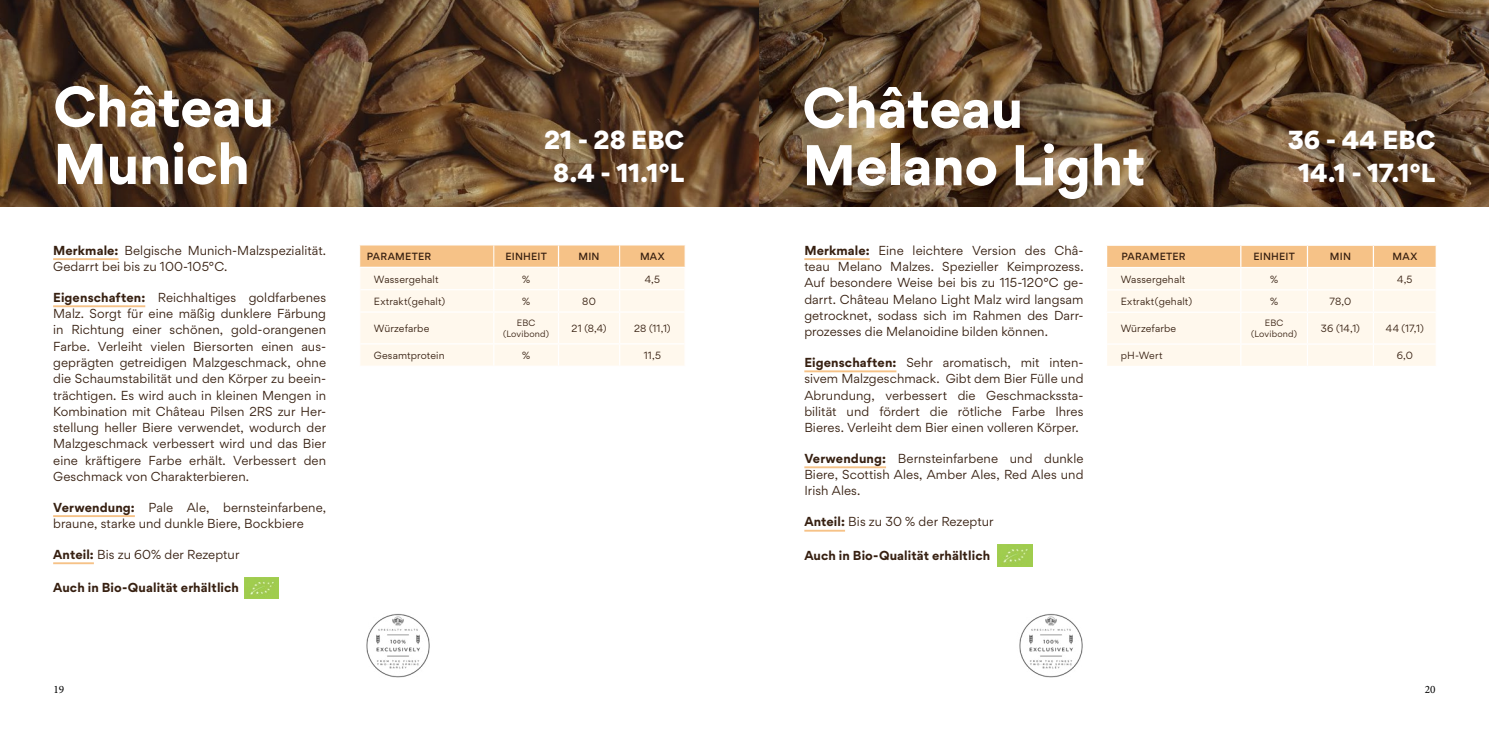
<style>
.page{position:relative;width:1489px;height:745px;background:#fff}
.page>*{position:absolute;margin:0;border:0;box-sizing:border-box;transform-origin:0 0}
.t1{font:700 55px/57.2px "Gordita";letter-spacing:-.01em;color:#fff}
.t2{font:900 25px/32.5px "Gordita";color:#fff;text-align:center}
.t3{font:12.5px/16.2px "Gordita";letter-spacing:.005em;color:#372011;text-align:justify}
.t4{font:700 12.5px "Gordita";letter-spacing:.01em;color:#372011}
.t5{font:11.25px "Minion Pro";color:#000}
.t6{font:10px "Gordita";letter-spacing:.015em;color:#372011}
.t7{font:500 10px "Gordita";letter-spacing:.02em;color:#372011}
.t8{font:8.75px/10.5px "Gordita";letter-spacing:.02em;color:#372011;text-align:center}
.s1{font-weight:700}
</style>
<div class="page">
<img style="left:758px;top:0;width:730px;height:207px">
<hr style="left:53px;top:258px;width:65px;height:2px;background:#f6c287">
<hr style="left:53px;top:305px;width:92px;height:2px;background:#f6c287">
<hr style="left:53px;top:515px;width:82px;height:1px;background:#f6c287">
<hr style="left:53px;top:562px;width:41px;height:2px;background:#f6c287">
<img style="left:0;top:0;width:758px;height:207px">
<img style="left:244px;top:577px;width:34px;height:21px">
<img style="left:366px;top:613px;width:64px;height:64px">
<svg style="left:359px;top:245px;width:326px;height:121px;background:#fdefdc"></svg>
<hr style="left:619px;top:365px;width:66px;height:1px;background:#fff">
<hr style="left:804px;top:258px;width:65px;height:2px;background:#f6c287">
<hr style="left:804px;top:370px;width:92px;height:2px;background:#f6c287">
<hr style="left:804px;top:466px;width:82px;height:2px;background:#f6c287">
<hr style="left:804px;top:529px;width:41px;height:2px;background:#f6c287">
<img style="left:997px;top:544px;width:35px;height:22px">
<img style="left:1019px;top:613px;width:64px;height:64px">
<svg style="left:1107px;top:245px;width:329px;height:121px;background:#fdefdc"></svg>
<h1 class="t1" style="left:53px;top:77px;width:222px">Château<br>Munich</h1>
<p class="t3" style="left:53px;top:242px;width:274px"><span class="s1">Merkmale:</span> Belgische Munich-Malzspezialität.<br>Gedarrt bei bis zu 100-105°C.</p>
<p class="t3" style="left:53px;top:289px;width:274px"><span class="s1">Eigenschaften:</span> Reichhaltiges goldfarbenes Malz. Sorgt für eine mäßig dunklere Färbung in Richtung einer schönen, gold-orangenen Farbe. Verleiht vielen Biersorten einen aus&shy;geprägten getreidigen Malzgeschmack, ohne die Schaumstabilität und den Körper zu beein&shy;trächtigen. Es wird auch in kleinen Mengen in Kombination mit Château Pilsen 2RS zur Her&shy;stellung heller Biere verwendet, wodurch der Malzgeschmack verbessert wird und das Bier eine kräftigere Farbe erhält. Verbessert den Geschmack von Charakterbieren.</p>
<p class="t3" style="left:53px;top:498px;width:274px"><span class="s1">Verwendung:</span> Pale Ale, bernsteinfarbene, braune, starke und dunkle Biere, Bockbiere</p>
<p class="t3" style="left:53px;top:545px;width:188px"><span class="s1">Anteil:</span> Bis zu 60% der Rezeptur</p>
<p class="t4" style="left:53px;top:578px;width:187px">Auch in Bio-Qualität erhältlich</p>
<h2 class="t2" style="left:544px;top:123px;width:142px">21 - 28 EBC<br>8.4 - 11.1°L</h2>
<p class="t7" style="left:367px;top:249px;width:66px">PARAMETER</p>
<p class="t7" style="left:505px;top:249px;width:43px">EINHEIT</p>
<p class="t7" style="left:578px;top:249px;width:23px">MIN</p>
<p class="t7" style="left:640px;top:249px;width:26px">MAX</p>
<p class="t6" style="left:374px;top:272px;width:66px">Wassergehalt</p>
<p class="t6" style="left:522px;top:272px;width:10px">%</p>
<p class="t6" style="left:644px;top:272px;width:17px">4,5</p>
<p class="t6" style="left:374px;top:294px;width:73px">Extrakt(gehalt)</p>
<p class="t6" style="left:522px;top:294px;width:10px">%</p>
<p class="t6" style="left:582px;top:294px;width:15px">80</p>
<p class="t6" style="left:374px;top:321px;width:57px">Würzefarbe</p>
<p class="t8" style="left:503px;top:317px;width:47px">EBC (Lovibond)</p>
<p class="t6" style="left:571px;top:321px;width:37px">21 (8,4)</p>
<p class="t6" style="left:634px;top:321px;width:38px">28 (11,1)</p>
<p class="t6" style="left:374px;top:348px;width:72px">Gesamtprotein</p>
<p class="t6" style="left:522px;top:348px;width:10px">%</p>
<p class="t6" style="left:643px;top:348px;width:19px">11,5</p>
<h1 class="t1" style="left:802px;top:79px;width:345px">Château<br>Melano Light</h1>
<h2 class="t2" style="left:1287px;top:123px;width:149px">36 - 44 EBC<br>14.1 - 17.1°L</h2>
<p class="t3" style="left:804px;top:242px;width:281px"><span class="s1">Merkmale:</span> Eine leichtere Version des Châ&shy;teau Melano Malzes. Spezieller Keimprozess.<br>Auf besondere Weise bei bis zu 115-120°C ge&shy;darrt. Château Melano Light Malz wird langsam getrocknet, sodass sich im Rahmen des Darr&shy;prozesses die Melanoidine bilden können.</p>
<p class="t3" style="left:804px;top:354px;width:281px"><span class="s1">Eigenschaften:</span> Sehr aromatisch, mit inten&shy;sivem Malzgeschmack. Gibt dem Bier Fülle und Abrundung, verbessert die Geschmackssta&shy;bilität und fördert die rötliche Farbe Ihres Bieres. Verleiht dem Bier einen volleren Körper.</p>
<p class="t3" style="left:804px;top:450px;width:281px"><span class="s1">Verwendung:</span> Bernsteinfarbene und dunkle Biere, Scottish Ales, Amber Ales, Red Ales und Irish Ales.</p>
<p class="t3" style="left:804px;top:513px;width:191px"><span class="s1">Anteil:</span> Bis zu 30 % der Rezeptur</p>
<p class="t4" style="left:804px;top:545px;width:187px">Auch in Bio-Qualität erhältlich</p>
<p class="t7" style="left:1121px;top:250px;width:66px">PARAMETER</p>
<p class="t7" style="left:1253px;top:250px;width:43px">EINHEIT</p>
<p class="t7" style="left:1329px;top:250px;width:23px">MIN</p>
<p class="t7" style="left:1392px;top:250px;width:26px">MAX</p>
<p class="t6" style="left:1120px;top:272px;width:66px">Wassergehalt</p>
<p class="t6" style="left:1269px;top:272px;width:10px">%</p>
<p class="t6" style="left:1396px;top:272px;width:17px">4,5</p>
<p class="t6" style="left:1120px;top:294px;width:73px">Extrakt(gehalt)</p>
<p class="t6" style="left:1269px;top:294px;width:10px">%</p>
<p class="t6" style="left:1329px;top:294px;width:23px">78,0</p>
<p class="t6" style="left:1120px;top:321px;width:57px">Würzefarbe</p>
<p class="t8" style="left:1251px;top:318px;width:47px">EBC (Lovibond)</p>
<p class="t6" style="left:1320px;top:321px;width:40px">36 (14,1)</p>
<p class="t6" style="left:1385px;top:321px;width:39px">44 (17,1)</p>
<p class="t6" style="left:1120px;top:348px;width:43px">pH-Wert</p>
<p class="t6" style="left:1396px;top:348px;width:18px">6,0</p>
<p class="t5" style="left:54px;top:681px;width:12px">19</p>
<p class="t5" style="left:1424px;top:681px;width:12px">20</p>
</div>
